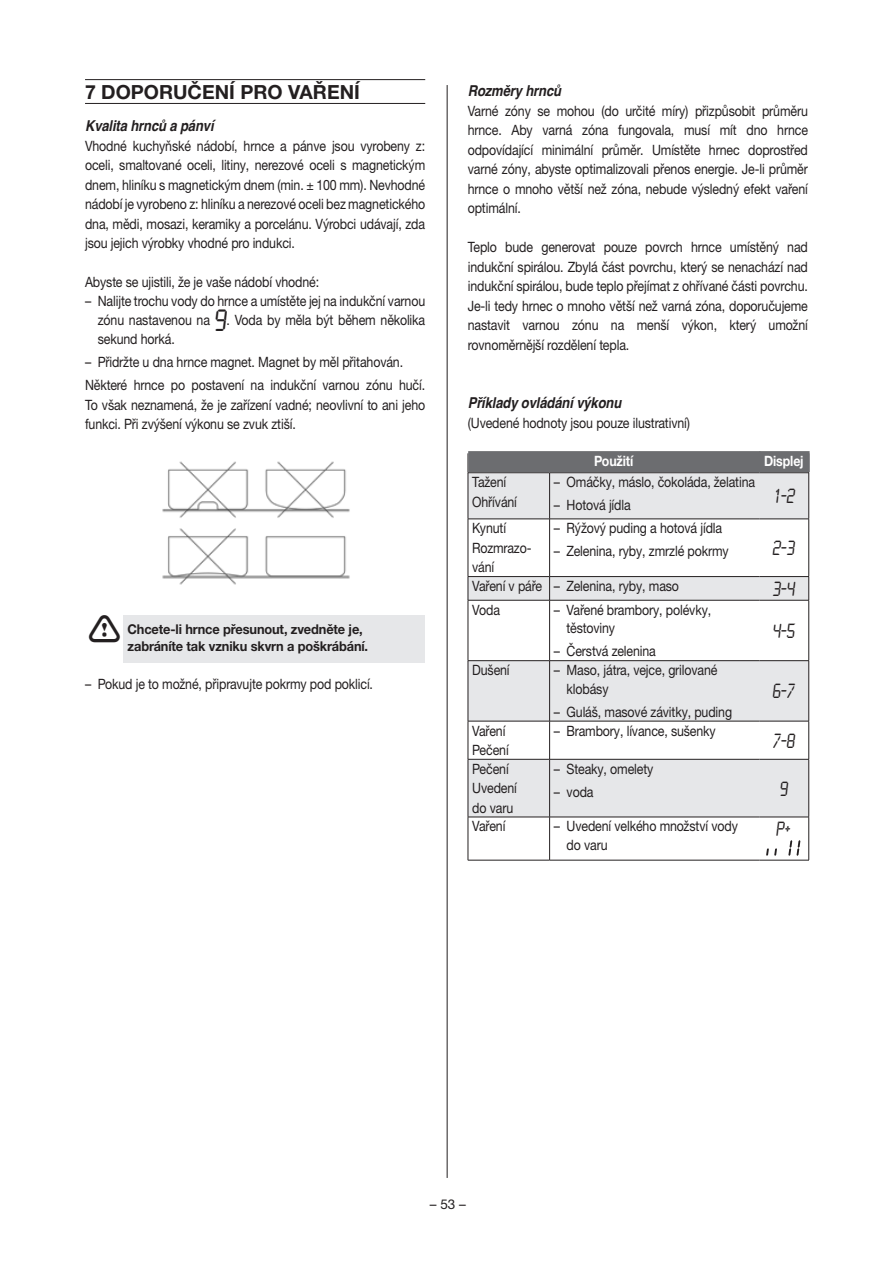
<style>
.page{position:relative;width:893px;height:1263px;background:#fff}
.page>*{position:absolute;margin:0;border:0;box-sizing:border-box;transform-origin:0 0}
.t1{font:700 19.5px "Helvetica Neue LTW1 G";color:#231f20}
.t2{font:18px "LCD Normal";color:#231f20;scale:.87 1}
.t3{font:italic 700 15px "Helvetica";letter-spacing:-.01em;color:#231f20;scale:.87 1}
.t4{font:14.25px/19.5px "Helvetica Neue LTW1 G";letter-spacing:-.01em;color:#231f20;scale:.87 1}
.t5{font:700 14.25px "Helvetica Neue LTW1 G";letter-spacing:-.01em;color:#fff;scale:.87 1}
.t6{font:700 13.5px/16.5px "Helvetica Neue LTW1 G";letter-spacing:-.01em;color:#231f20;scale:.95 1}
.t7{font:13.5px "Helvetica Neue LT Std";color:#231f20}
.s1{font-family:"LCD Normal";font-size:27px}
</style>
<div class="page">
<hr style="left:447px;top:85px;width:1px;height:1093px;background:#231f20">
<hr style="left:85px;top:79px;width:340px;height:1px;background:#231f20">
<hr style="left:85px;top:103px;width:340px;height:1px;background:#231f20">
<div style="left:123px;top:616px;width:302px;height:47px;background:#e6e7e9"></div>
<img style="left:162px;top:461px;width:188px;height:124px">
<div style="left:469px;top:473px;width:339px;height:46px;background:#e6e7e9"></div>
<svg style="left:469px;top:520px;width:339px;height:340px"></svg>
<hr style="left:468px;top:472px;width:82px;height:1px;background:#231f20">
<hr style="left:468px;top:473px;width:1px;height:46px;background:#231f20">
<hr style="left:550px;top:472px;width:209px;height:1px;background:#231f20">
<hr style="left:549px;top:473px;width:1px;height:46px;background:#231f20">
<hr style="left:759px;top:472px;width:50px;height:1px;background:#231f20">
<hr style="left:808px;top:473px;width:1px;height:46px;background:#231f20">
<hr style="left:468px;top:519px;width:82px;height:1px;background:#231f20">
<hr style="left:468px;top:519px;width:1px;height:57px;background:#231f20">
<hr style="left:550px;top:519px;width:209px;height:1px;background:#231f20">
<hr style="left:549px;top:519px;width:1px;height:57px;background:#231f20">
<hr style="left:759px;top:519px;width:50px;height:1px;background:#231f20">
<hr style="left:808px;top:519px;width:1px;height:57px;background:#231f20">
<hr style="left:468px;top:576px;width:82px;height:1px;background:#231f20">
<svg style="left:468px;top:577px;width:1px;height:23px"></svg>
<hr style="left:550px;top:576px;width:209px;height:1px;background:#231f20">
<svg style="left:549px;top:577px;width:1px;height:23px"></svg>
<hr style="left:759px;top:576px;width:50px;height:1px;background:#231f20">
<svg style="left:808px;top:577px;width:1px;height:23px"></svg>
<hr style="left:468px;top:600px;width:82px;height:1px;background:#231f20">
<hr style="left:468px;top:600px;width:1px;height:60px;background:#231f20">
<hr style="left:550px;top:600px;width:209px;height:1px;background:#231f20">
<hr style="left:549px;top:600px;width:1px;height:60px;background:#231f20">
<hr style="left:759px;top:600px;width:50px;height:1px;background:#231f20">
<hr style="left:808px;top:600px;width:1px;height:60px;background:#231f20">
<hr style="left:468px;top:660px;width:82px;height:1px;background:#231f20">
<hr style="left:468px;top:661px;width:1px;height:60px;background:#231f20">
<hr style="left:550px;top:660px;width:209px;height:1px;background:#231f20">
<hr style="left:549px;top:661px;width:1px;height:60px;background:#231f20">
<hr style="left:759px;top:660px;width:50px;height:1px;background:#231f20">
<hr style="left:808px;top:661px;width:1px;height:60px;background:#231f20">
<hr style="left:468px;top:721px;width:82px;height:1px;background:#231f20">
<hr style="left:468px;top:721px;width:1px;height:38px;background:#231f20">
<hr style="left:550px;top:721px;width:209px;height:1px;background:#231f20">
<hr style="left:549px;top:721px;width:1px;height:38px;background:#231f20">
<hr style="left:759px;top:721px;width:50px;height:1px;background:#231f20">
<hr style="left:808px;top:721px;width:1px;height:38px;background:#231f20">
<hr style="left:468px;top:759px;width:82px;height:1px;background:#231f20">
<hr style="left:468px;top:759px;width:1px;height:58px;background:#231f20">
<hr style="left:550px;top:759px;width:209px;height:1px;background:#231f20">
<hr style="left:549px;top:759px;width:1px;height:58px;background:#231f20">
<hr style="left:759px;top:759px;width:50px;height:1px;background:#231f20">
<hr style="left:808px;top:759px;width:1px;height:58px;background:#231f20">
<hr style="left:468px;top:817px;width:82px;height:1px;background:#231f20">
<hr style="left:468px;top:817px;width:1px;height:43px;background:#231f20">
<hr style="left:550px;top:817px;width:209px;height:1px;background:#231f20">
<hr style="left:549px;top:817px;width:1px;height:43px;background:#231f20">
<hr style="left:759px;top:817px;width:50px;height:1px;background:#231f20">
<hr style="left:808px;top:817px;width:1px;height:43px;background:#231f20">
<hr style="left:468px;top:860px;width:82px;height:1px;background:#231f20">
<hr style="left:550px;top:860px;width:209px;height:1px;background:#231f20">
<hr style="left:759px;top:860px;width:50px;height:1px;background:#231f20">
<div style="left:468px;top:451px;width:292px;height:21px;background:#6c6d70"></div>
<div style="left:759px;top:451px;width:51px;height:21px;background:#6c6d70"></div>
<svg style="left:766px;top:848px;width:11px;height:8px"></svg>
<svg style="left:788px;top:840px;width:12px;height:16px"></svg>
<h1 class="t1" style="left:85px;top:80px;width:276px">7 DOPORUČENÍ PRO VAŘENÍ</h1>
<p class="t3" style="left:85px;top:117px;width:149px">Kvalita hrnců a pánví</p>
<p class="t4" style="left:85px;top:136px;width:393px;text-align:justify">Vhodné kuchyňské nádobí, hrnce a pánve jsou vyrobeny z: oceli, smaltované oceli, litiny, nerezové oceli s magnetickým dnem, hliníku s magnetickým dnem (min. ± 100 mm). Nevhodné nádobí je vyrobeno z: hliníku a nerezové oceli bez magnetického dna, mědi, mosazi, keramiky a porcelánu. Výrobci udávají, zda jsou jejich výrobky vhodné pro indukci.</p>
<p class="t4" style="left:85px;top:272px;width:271px">Abyste se ujistili, že je vaše nádobí vhodné:</p>
<p class="t4" style="left:98px;top:291px;width:378px;line-height:18.8px;text-align:justify;text-indent:-13px">– Nalijte trochu vody do hrnce a umístěte jej na indukční varnou zónu nastavenou na <span class="s1">9</span>. Voda by měla být během několika sekund horká.</p>
<p class="t4" style="left:85px;top:349px;width:392px;line-height:23.7px">– Přidržte u dna hrnce magnet. Magnet by měl přitahován.<br>Některé hrnce po postavení na indukční varnou zónu hučí.</p>
<p class="t4" style="left:85px;top:395px;width:392px">To však neznamená, že je zařízení vadné; neovlivní to ani jeho funkci. Při zvýšení výkonu se zvuk ztiší.</p>
<p class="t6" style="left:128px;top:621px;width:255px">Chcete-li hrnce přesunout, zvedněte je, zabráníte tak vzniku skvrn a poškrábání.</p>
<p class="t4" style="left:85px;top:674px;width:333px">– Pokud je to možné, připravujte pokrmy pod poklicí.</p>
<p class="t3" style="left:468px;top:82px;width:109px">Rozměry hrnců</p>
<p class="t4" style="left:468px;top:101px;width:393px;text-align:justify">Varné zóny se mohou (do určité míry) přizpůsobit průměru hrnce. Aby varná zóna fungovala, musí mít dno hrnce odpovídající minimální průměr. Umístěte hrnec doprostřed varné zóny, abyste optimalizovali přenos energie. Je-li průměr hrnce o mnoho větší než zóna, nebude výsledný efekt vaření optimální.</p>
<p class="t4" style="left:468px;top:237px;width:393px;text-align:justify">Teplo bude generovat pouze povrch hrnce umístěný nad indukční spirálou. Zbylá část povrchu, který se nenachází nad indukční spirálou, bude teplo přejímat z ohřívané části povrchu.<br>Je-li tedy hrnec o mnoho větší než varná zóna, doporučujeme nastavit varnou zónu na menší výkon, který umožní rovnoměrnější rozdělení tepla.</p>
<p class="t3" style="left:468px;top:394px;width:178px">Příklady ovládání výkonu</p>
<p class="t4" style="left:468px;top:413px;width:257px">(Uvedené hodnoty jsou pouze ilustrativní)</p>
<p class="t5" style="left:594px;top:452px;width:47px">Použití</p>
<p class="t5" style="left:764px;top:452px;width:47px">Displej</p>
<p class="t4" style="left:472px;top:472px;width:53px">Tažení<br>Ohřívání</p>
<p class="t4" style="left:554px;top:472px;width:233px">– Omáčky, máslo, čokoláda, želatina</p>
<p class="t2" style="left:773px;top:487px;width:27px">1‐2</p>
<p class="t4" style="left:554px;top:495px;width:90px">– Hotová jídla</p>
<p class="t4" style="left:472px;top:518px;width:70px">Kynutí<br>Rozmrazo&shy;vání</p>
<p class="t4" style="left:554px;top:518px;width:195px">– Rýžový puding a hotová jídla</p>
<p class="t4" style="left:554px;top:541px;width:202px">– Zelenina, ryby, zmrzlé pokrmy</p>
<p class="t2" style="left:773px;top:539px;width:27px">2‐3</p>
<p class="t4" style="left:472px;top:576px;width:239px">Vaření v páře – Zelenina, ryby, maso</p>
<p class="t2" style="left:773px;top:579px;width:27px">3‐4</p>
<p class="t4" style="left:472px;top:600px;width:33px">Voda</p>
<p class="t4" style="left:567px;top:600px;width:168px;line-height:18.8px;text-indent:-13px">– Vařené brambory, polévky, těstoviny</p>
<p class="t4" style="left:554px;top:641px;width:119px">– Čerstvá zelenina</p>
<p class="t2" style="left:773px;top:621px;width:27px">4‐5</p>
<p class="t4" style="left:472px;top:660px;width:45px">Dušení</p>
<p class="t4" style="left:567px;top:660px;width:175px;line-height:18.8px;text-indent:-13px">– Maso, játra, vejce, grilované klobásy</p>
<p class="t4" style="left:554px;top:702px;width:206px">– Guláš, masové závitky, puding</p>
<p class="t4" style="left:472px;top:721px;width:43px">Vaření<br>Pečení</p>
<p class="t4" style="left:554px;top:721px;width:188px">– Brambory, lívance, sušenky</p>
<p class="t2" style="left:773px;top:682px;width:27px">6‐7</p>
<p class="t2" style="left:773px;top:731px;width:27px">7‐8</p>
<p class="t4" style="left:472px;top:759px;width:53px">Pečení<br>Uvedení do varu</p>
<p class="t4" style="left:554px;top:759px;width:116px">– Steaky, omelety</p>
<p class="t4" style="left:554px;top:782px;width:47px">– voda</p>
<p class="t2" style="left:780px;top:779px;width:11px">9</p>
<p class="t4" style="left:472px;top:816px;width:40px">Vaření</p>
<p class="t4" style="left:567px;top:817px;width:198px;line-height:18.8px;text-indent:-13px">– Uvedení velkého množství vody do varu</p>
<p class="t2" style="left:777px;top:820px;width:18px">P+</p>
<p class="t7" style="left:430px;top:1196px;width:38px">– 53 –</p>
</div>
